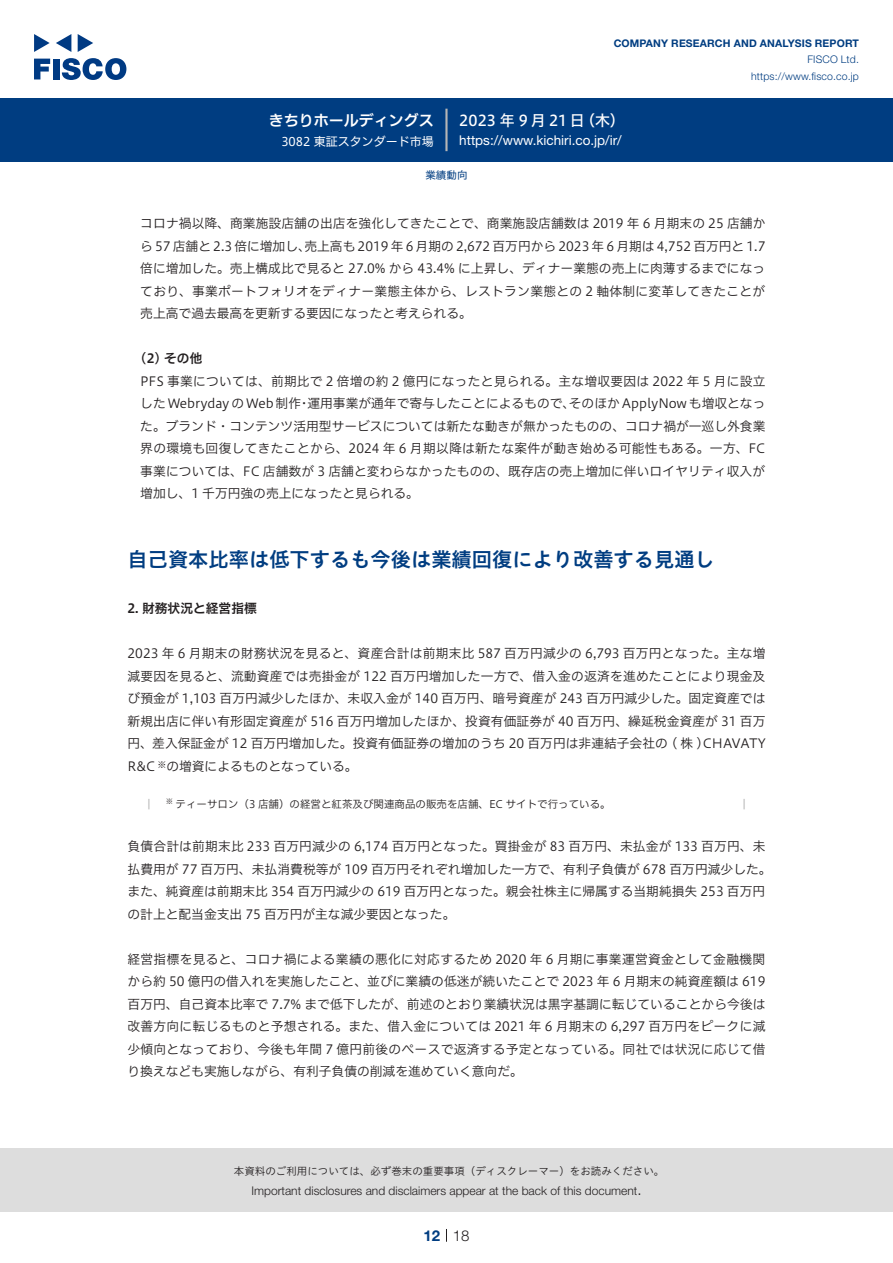
<style>
.page{position:relative;width:893px;height:1263px;background:#fff}
.page>*{position:absolute;margin:0;border:0;box-sizing:border-box;transform-origin:0 0}
.t1{font:20.25px "Hiragino UD Sans Std W6";color:#003d81}
.t2{font:15px "Hiragino UD Sans F Std N W5";letter-spacing:.175em;color:#fff}
.t3{font:15px "Hiragino UD Sans F Std N W6";color:#fff}
.t4{font:300 15px "Helvetica Neue LT Std";color:#231f20}
.t5{font:700 15px "Helvetica Neue LT Std";color:#003d81}
.t6{font:13.5px "Helvetica Neue LT Std";color:#fff}
.t7{font:12.75px/22.5px "Hiragino UD Sans F Std N W3";letter-spacing:.005em;color:#231f20}
.t8{font:12.75px "Hiragino UD Sans F Std N W6";color:#231f20}
.t9{font:300 12px "Helvetica Neue LT Std";color:#231f20}
.t10{font:12px "Hiragino UD Sans F Std N W4";color:#fff}
.t11{font:10.5px "Hiragino UD Sans F Std N W3";color:#231f20}
.t12{font:10.5px "Hiragino UD Sans Std W3";color:#231f20}
.t13{font:700 10.5px "Helvetica Neue LT Std";letter-spacing:.015em;color:#003d81}
.t14{font:300 10.5px/16.5px "Helvetica Neue LT Std";letter-spacing:.015em;color:#003d81;text-align:right}
.t15{font:10.5px "Hiragino UD Sans F Std N W4";color:#003d81}
.t16{font:8.85px "Hiragino UD Sans F Std N W3";color:#231f20}
.t17{font:7.35px "Hiragino UD Sans F Std N W3";color:#231f20}
</style>
<div class="page">
<div style="left:0;top:1148px;width:893px;height:64px;background:#ddd"></div>
<svg style="left:34px;top:59px;width:16px;height:20px"></svg>
<div style="left:53px;top:59px;width:6px;height:20px;background:#003a83"></div>
<svg style="left:62px;top:58px;width:64px;height:22px"></svg>
<svg style="left:34px;top:34px;width:16px;height:18px"></svg>
<svg style="left:78px;top:34px;width:15px;height:18px"></svg>
<svg style="left:56px;top:34px;width:15px;height:18px"></svg>
<div style="left:0;top:98px;width:893px;height:64px;background:#003d81"></div>
<hr style="left:445px;top:109px;width:3px;height:42px;background:#b5b5b6">
<svg style="left:446px;top:1229px;width:1px;height:13px"></svg>
<svg style="left:148px;top:799px;width:2px;height:10px"></svg>
<svg style="left:743px;top:799px;width:2px;height:10px"></svg>
<p class="t3" style="left:269px;top:109px;width:167px">きちりホールディングス</p>
<p class="t10" style="left:281px;top:132px;width:154px">3082 東証スタンダード市場</p>
<p class="t13" style="left:614px;top:37px;width:247px">COMPANY RESEARCH AND ANALYSIS REPORT</p>
<p class="t14" style="left:751px;top:51px;width:109px">FISCO Ltd. https://www.fisco.co j p.</p>
<p class="t2" style="left:580px;top:109px;width:46px">（木(</p>
<p class="t2" style="left:459px;top:109px;width:127px">2023年9月21日</p>
<p class="t6" style="left:459px;top:132px;width:164px">https://www.kichiri. c o j p. /i r/</p>
<p class="t15" style="left:425px;top:167px;width:43px">業績動向</p>
<p class="t7" style="left:140px;top:211px;width:627px;text-align:right">コロナ禍以降、商業施設店舗の出店を強化してきたことで、商業施設店舗数は 2019 年 6 月期末の 25 店舗か売上高も 2019 年 6 月期の 2,672 百万円から 2023 年 6 月期は 4,752 百万円と 1.7</p>
<p class="t7" style="left:140px;top:234px;width:627px">ら 57 店舗と 2.3 倍に増加し、<br>倍に増加した。売上構成比で見ると 27.0% から 43.4% に上昇し、ディナー業態の売上に肉薄するまでになっており、事業ポートフォリオをディナー業態主体から、レストラン業態との 2 軸体制に変革してきたことが売上高で過去最高を更新する要因になったと考えられる。</p>
<p class="t8" style="left:140px;top:349px;width:64px">2( ) その他</p>
<p class="t7" style="left:140px;top:369px;width:627px;text-align:right">PFS 事業については、前期比で 2 倍増の約 2 億円になったと見られる。主な増収要因は 2022 年 5 月に設立そのほかApplyNow も増収となっ</p>
<p class="t7" style="left:307px;top:391px;width:269px">運用事業が通年で寄与したことによるもので、</p>
<p class="t7" style="left:140px;top:391px;width:627px">したWebryday の Web 制作<br>た。ブランド・コンテンツ活用型サービスについては新たな動きが無かったものの、コロナ禍が一巡し外食業界の環境も回復してきたことから、2024 年 6 月期以降は新たな案件が動き始める可能性もある。一方、FC事業については、FC 店舗数が 3 店舗と変わらなかったものの、既存店の売上増加に伴いロイヤリティ収入が増加し、1 千万円強の売上になったと見られる。</p>
<p class="t7" style="left:298px;top:391px;width:14px">・</p>
<h1 class="t1" style="left:128px;top:544px;width:589px">自己資本比率は低下するも今後は業績回復により改善する見通し</h1>
<p class="t8" style="left:128px;top:598px;width:131px">2. 財務状況と経営指標</p>
<p class="t7" style="left:128px;top:641px;width:639px">2023 年 6 月期末の財務状況を見ると、資産合計は前期末比 587 百万円減少の 6,793 百万円となった。主な増</p>
<p class="t7" style="left:128px;top:664px;width:639px">減要因を見ると、流動資産では売掛金が 122 百万円増加した一方で、借入金の返済を進めたことにより現金及</p>
<p class="t7" style="left:128px;top:686px;width:639px">び預金が 1,103 百万円減少したほか、未収入金が 140 百万円、暗号資産が 243 百万円減少した。固定資産では</p>
<p class="t7" style="left:128px;top:709px;width:639px">新規出店に伴い有形固定資産が 516 百万円増加したほか、投資有価証券が 40 百万円、繰延税金資産が 31 百万</p>
<p class="t7" style="left:128px;top:731px;width:640px">円、差入保証金が 12 百万円増加した。投資有価証券の増加のうち 20 百万円は非連結子会社の ( 株 )CHAVATY</p>
<p class="t7" style="left:166px;top:754px;width:193px">の増資によるものとなっている。</p>
<p class="t16" style="left:157px;top:757px;width:10px">※</p>
<p class="t7" style="left:128px;top:754px;width:29px">R&amp;C</p>
<p class="t17" style="left:166px;top:795px;width:9px">※</p>
<p class="t7" style="left:128px;top:834px;width:646px">負債合計は前期末比 233 百万円減少の 6,174 百万円となった。買掛金が 83 百万円、未払金が 133 百万円、未払費用が 77 百万円、未払消費税等が 109 百万円それぞれ増加した一方で、有利子負債が 678 百万円減少した。また、純資産は前期末比 354 百万円減少の 619 百万円となった。親会社株主に帰属する当期純損失 253 百万円の計上と配当金支出 75 百万円が主な減少要因となった。</p>
<p class="t7" style="left:128px;top:947px;width:639px;text-align:justify">経営指標を見ると、コロナ禍による業績の悪化に対応するため 2020 年 6 月期に事業運営資金として金融機関から約 50 億円の借入れを実施したこと、並びに業績の低迷が続いたことで 2023 年 6 月期末の純資産額は 619百万円、自己資本比率で 7.7% まで低下したが、前述のとおり業績状況は黒字基調に転じていることから今後は改善方向に転じるものと予想される。また、借入金については 2021 年 6 月期末の 6,297 百万円をピークに減少傾向となっており、今後も年間 7 億円前後のペースで返済する予定となっている。同社では状況に応じて借り換えなども実施しながら、有利子負債の削減を進めていく意向だ。</p>
<p class="t11" style="left:176px;top:796px;width:437px">ティーサロン（3 店舗）の経営と紅茶及び関連商品の販売を店舗、EC サイトで行っている。</p>
<p class="t12" style="left:234px;top:1163px;width:432px">本資料のご利用については、必ず巻末の重要事項（ディスクレーマー）をお読みください。</p>
<p class="t4" style="left:637px;top:1180px;width:6px">.</p>
<p class="t9" style="left:251px;top:1183px;width:387px">Important disclosures and disclaimers appear at the back of this document</p>
<p class="t5" style="left:423px;top:1226px;width:18px">12</p>
<p class="t4" style="left:453px;top:1226px;width:18px">18</p>
</div>
